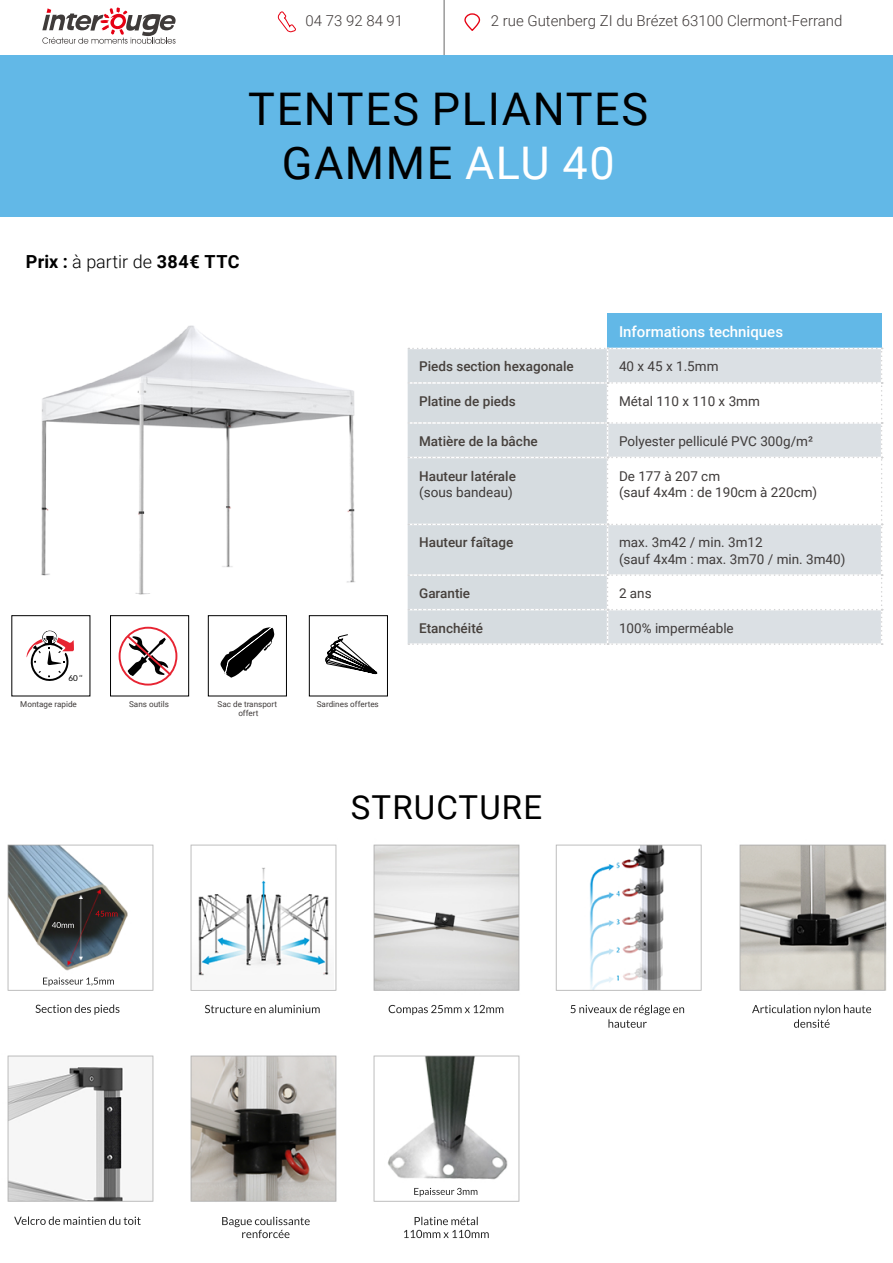
<style>
.page{position:relative;width:893px;height:1263px;background:#fff}
.page>*{position:absolute;margin:0;border:0;box-sizing:border-box;transform-origin:0 0}
.t1{font:45px/54px "Roboto";letter-spacing:.035em;color:#000;text-align:center}
.t2{font:33px "Roboto";letter-spacing:.035em;color:#000}
.t3{font:700 18px "Roboto";letter-spacing:.02em;color:#000}
.t4{font:300 15px "Roboto";color:#3f3a39}
.t5{font:500 15px "Roboto";color:#fff}
.t6{font:13.5px/16.2px "Roboto";color:#3f3b3a}
.t7{font:500 13.5px "Roboto";color:#46403c}
.t8{font:8.1px/9.8px "Roboto";color:#3f3b3a;text-align:center}
.t9{font:8.1px "Lato";color:#000}
.s1{color:#fff}
.s2{font-weight:300}
</style>
<div class="page">
<svg style="left:42px;top:7px;width:134px;height:37px"></svg>
<img style="left:41px;top:325px;width:314px;height:270px">
<div style="left:607px;top:313px;width:275px;height:35px;background:#62b8e7"></div>
<svg style="left:408px;top:348px;width:475px;height:297px"></svg>
<svg style="left:277px;top:11px;width:19px;height:21px"></svg>
<hr style="left:444px;top:0;width:1px;height:63px;background:#000">
<svg style="left:464px;top:13px;width:17px;height:18px"></svg>
<div style="left:110px;top:615px;width:79px;height:81px;border:1px solid #000"></div>
<div style="left:208px;top:615px;width:79px;height:81px;border:1px solid #000"></div>
<div style="left:309px;top:615px;width:79px;height:81px;border:1px solid #000"></div>
<svg style="left:26px;top:630px;width:48px;height:51px"></svg>
<svg style="left:220px;top:627px;width:54px;height:51px"></svg>
<svg style="left:325px;top:634px;width:52px;height:40px"></svg>
<div style="left:119px;top:627px;width:58px;height:58px;border:2px solid #e72432;border-radius:50%"></div>
<svg style="left:125px;top:633px;width:48px;height:45px"></svg>
<img style="left:7px;top:844px;width:880px;height:395px">
<svg style="left:79px;top:895px;width:4px;height:4px"></svg>
<svg style="left:79px;top:957px;width:4px;height:4px"></svg>
<svg style="left:97px;top:889px;width:3px;height:5px"></svg>
<svg style="left:68px;top:961px;width:4px;height:5px"></svg>
<div style="left:0;top:55px;width:893px;height:161px;background:#62b8e7"></div>
<p class="t4" style="left:306px;top:10px;width:99px">04 73 92 84 91</p>
<p class="t4" style="left:491px;top:10px;width:353px">2 rue Gutenberg ZI du Brézet 63100 Clermont-Ferrand</p>
<h1 class="t1" style="left:248px;top:81px;width:401px">TENTES PLIANTES<br>GAMME <span class="s1">ALU 40</span></h1>
<h3 class="t3" style="left:26px;top:249px;width:215px">Prix : <span class="s2">à partir de</span> 384€ TTC</h3>
<p class="t9" style="left:69px;top:674px;width:16px">60 ‘‘</p>
<p class="t5" style="left:619px;top:321px;width:166px">Informations techniques</p>
<p class="t7" style="left:419px;top:357px;width:156px">Pieds section hexagonale</p>
<p class="t6" style="left:619px;top:358px;width:101px">40 x 45 x 1.5mm</p>
<p class="t7" style="left:419px;top:392px;width:98px">Platine de pieds</p>
<p class="t6" style="left:619px;top:393px;width:142px">Métal 110 x 110 x 3mm</p>
<p class="t7" style="left:419px;top:432px;width:120px">Matière de la bâche</p>
<p class="t6" style="left:619px;top:433px;width:195px">Polyester pelliculé PVC 300g/m²</p>
<p class="t7" style="left:419px;top:466px;width:98px">Hauteur latérale</p>
<p class="t6" style="left:419px;top:483px;width:95px">(sous bandeau)</p>
<p class="t6" style="left:619px;top:467px;width:200px">De 177 à 207 cm<br>(sauf 4x4m : de 190cm à 220cm)</p>
<p class="t7" style="left:419px;top:533px;width:96px">Hauteur faîtage</p>
<p class="t6" style="left:619px;top:534px;width:228px">max. 3m42 / min. 3m12<br>(sauf 4x4m : max. 3m70 / min. 3m40)</p>
<p class="t7" style="left:419px;top:584px;width:53px">Garantie</p>
<p class="t6" style="left:619px;top:585px;width:34px">2 ans</p>
<p class="t7" style="left:419px;top:618px;width:65px">Etanchéité</p>
<p class="t6" style="left:619px;top:619px;width:116px">100% imperméable</p>
<p class="t8" style="left:20px;top:698px;width:58px">Montage rapide</p>
<p class="t8" style="left:129px;top:698px;width:41px">Sans outils</p>
<p class="t8" style="left:218px;top:699px;width:61px">Sac de transport offert</p>
<p class="t8" style="left:317px;top:698px;width:64px">Sardines offertes</p>
<h2 class="t2" style="left:351px;top:785px;width:193px">STRUCTURE</h2>
</div>
